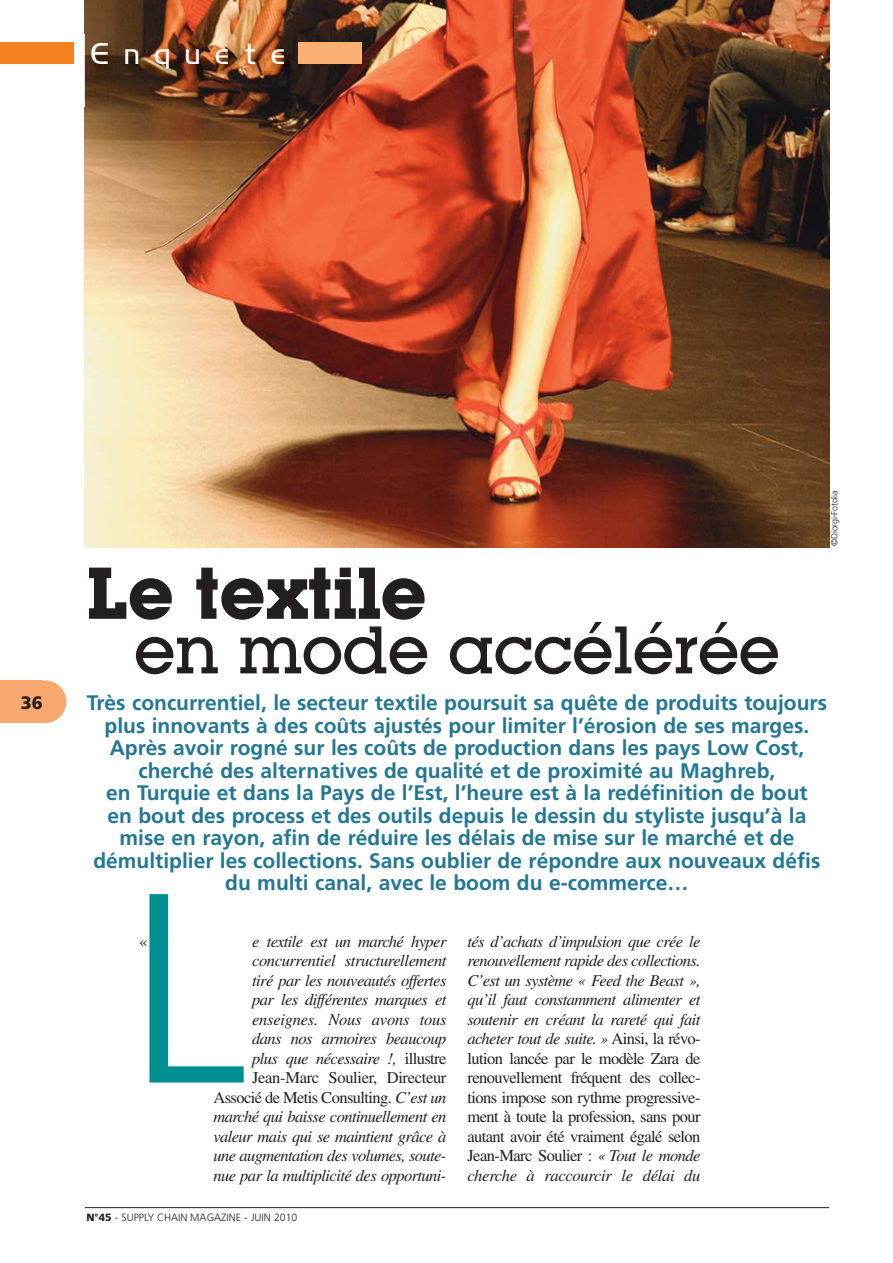
<style>
.page{position:relative;width:893px;height:1263px;background:#fff}
.page>*{position:absolute;margin:0;border:0;box-sizing:border-box;transform-origin:0 0}
.t1{font:300 270px "Frutiger";color:#008f91}
.t2{font:700 72px "Lubalin Graph IT Cby BT";letter-spacing:-.02em;color:#231f20}
.t3{font:500 66px "Lubalin Graph IT Cby BT";letter-spacing:-.015em;color:#231f20}
.t4{font:27px "Hancock Park Light Laser";letter-spacing:.57em;color:#fff}
.t5{font:700 21px/22.5px "Frutiger";color:#227793;text-align:center}
.t6{font:900 18px "Frutiger";color:#231f20}
.t7{font:italic 16.5px/19.5px "Times";letter-spacing:-.035em;color:#231f20;text-align:right}
.t8{font:16.5px "Times";color:#231f20}
.t9{font:300 10.5px "Frutiger";color:#231f20}
.t10{font:300 9px "Frutiger";letter-spacing:-.03em;color:#231f20}
.s1{font-style:normal}
.s2{font-weight:900}
</style>
<div class="page">
<img style="left:85px;top:0;width:744px;height:547px">
<div style="left:24px;top:680px;width:42px;height:43px;background:#f9a870;border-radius:50%"></div>
<div style="left:0;top:680px;width:42px;height:43px;background:#f9a870"></div>
<hr style="left:85px;top:1207px;width:744px;height:1px;background:#231f20">
<div style="left:298px;top:43px;width:64px;height:21px;background:#fab072"></div>
<img style="left:70px;top:35px;width:250px;height:72px">
<img style="left:298px;top:43px;width:22px;height:21px">
<div style="left:0;top:43px;width:73px;height:21px;background:#f5821f"></div>
<h3 class="t4" style="left:92px;top:44px;width:195px">Enquête</h3>
<p class="t6" style="left:21px;top:695px;width:24px">36</p>
<h2 class="t2" style="left:86px;top:568px;width:342px">Le textile</h2>
<h3 class="t3" style="left:134px;top:627px;width:648px">en mode accélérée</h3>
<p class="t10" style="left:830px;top:546px;width:57px;rotate:-90deg">©Diorgi-Fotolia</p>
<p class="t5" style="left:87px;top:693px;width:742px">Très concurrentiel, le secteur textile poursuit sa quête de produits toujours plus innovants à des coûts ajustés pour limiter l’érosion de ses marges.<br>Après avoir rogné sur les coûts de production dans les pays Low Cost, cherché des alternatives de qualité et de proximité au Maghreb,<br>en Turquie et dans la Pays de l’Est, l’heure est à la redéfinition de bout<br>en bout des process et des outils depuis le dessin du styliste jusqu’à la mise en rayon, afin de réduire les délais de mise sur le marché et de démultiplier les collections. Sans oublier de répondre aux nouveaux défis du multi canal, avec le boom du e-commerce…</p>
<h1 class="t1" style="left:128px;top:880px;width:121px">L</h1>
<p class="t7" style="left:213px;top:933px;width:235px">e textile est un marché hyper concurrentiel structurellement<br>tiré par les nouveautés offertes<br>par les différentes marques et enseignes. Nous avons tous<br>dans nos armoires beaucoup<br>plus que nécessaire !, <span class="s1">illustre Jean-Marc Soulier, Directeur Associé de Metis Consulting.</span> C’est un marché qui baisse continuellement en valeur mais qui se maintient grâce à une augmentation des volumes, soute&shy;nue par la multiplicité des opportuni-</p>
<p class="t7" style="left:467px;top:933px;width:235px;text-align:justify">tés d’achats d’impulsion que crée le renouvellement rapide des collections.<br>C’est un système « Feed the Beast », qu’il faut constamment alimenter et soutenir en créant la rareté qui fait acheter tout de suite. » <span class="s1">Ainsi, la révo&shy;lution lancée par le modèle Zara de renouvellement fréquent des collec&shy;tions impose son rythme progressive&shy;ment à toute la profession, sans pour autant avoir été vraiment égalé selon Jean-Marc Soulier :</span> « Tout le monde cherche à raccourcir le délai du</p>
<p class="t8" style="left:139px;top:935px;width:10px">«</p>
<p class="t9" style="left:86px;top:1213px;width:213px"><span class="s2">N°45</span> - SUPPLY CHAIN MAGAZINE - JUIN 2010</p>
</div>
